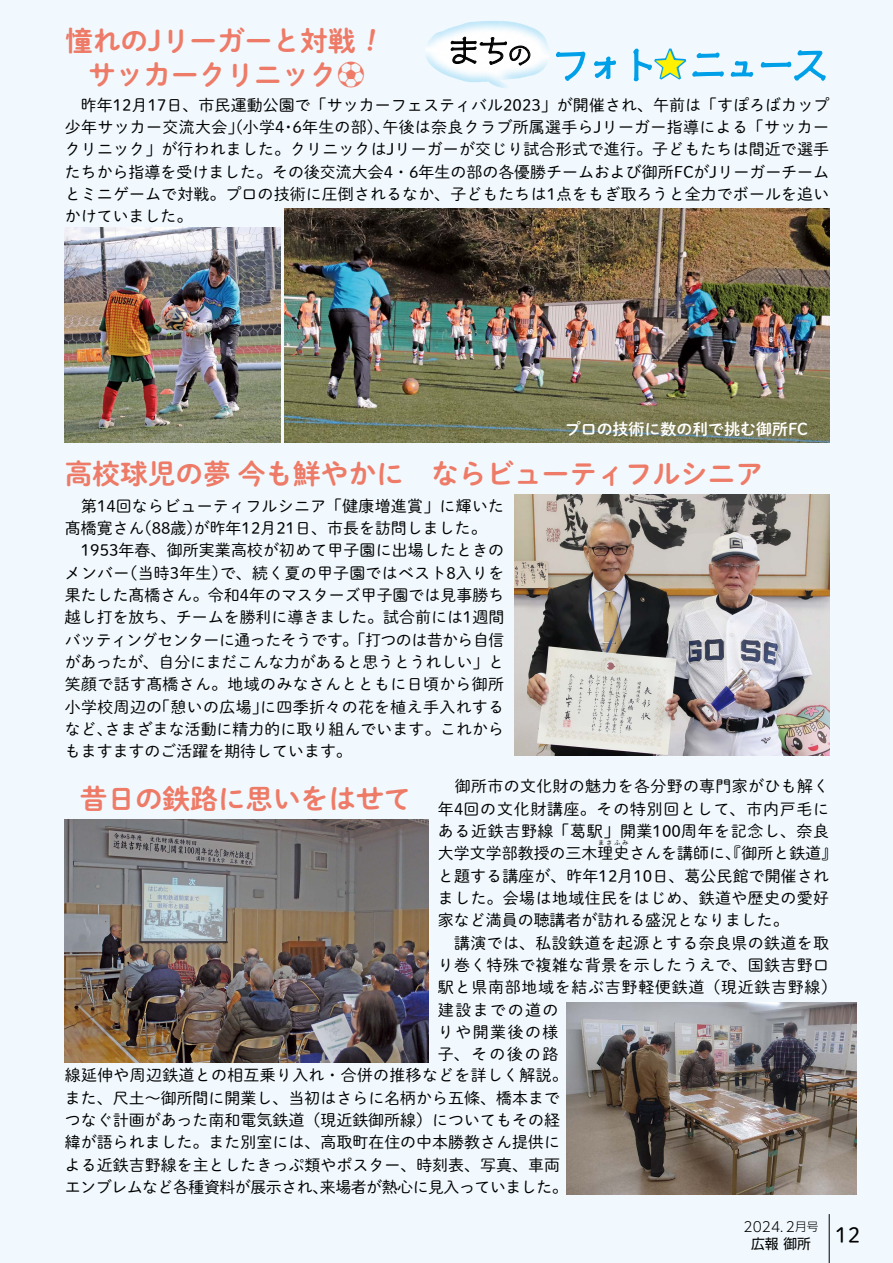
<style>
.page{position:relative;width:893px;height:1263px;background:#f1f9fe}
.page>*{position:absolute;margin:0;border:0;box-sizing:border-box;transform-origin:0 0}
.t1{font:300 29.7px "Cinema Letter Std";color:#000}
.t2{font:28.65px "PUD Shin Go NT Pr 6 N";color:#fff100}
.t3{font:27.6px/34px "P Shuei NM Go Std N B";color:#ee7b67}
.t4{font:21.3px "P Shuei M Go Std N L";color:#000}
.t5{font:15.9px/22.4px "P Shuei M Go Std N L";letter-spacing:.005em;color:#000}
.t6{font:15.9px/22.4px "P Shuei M Go Std N L";letter-spacing:.04em;color:#000}
.t7{font:15.9px "P Shuei M Go Std N L";letter-spacing:.025em;color:#000}
.t8{font:15.9px "P Shuei M Go Std N L";letter-spacing:-.03em;color:#000}
.t9{font:15.9px "P Shuei M Go Std N L";letter-spacing:-.035em;color:#000}
.t10{font:15.9px "P Shuei M Go Std N L";letter-spacing:-.015em;color:#000}
.t11{font:15.9px "P Shuei M Go Std N L";letter-spacing:.045em;color:#000}
.t12{font:15.9px "P Shuei M Go Std N B";color:#fff}
.t13{font:15.9px "P Shuei M Go Std N L";letter-spacing:.095em;color:#000}
.t14{font:300 13.8px/17px "UD Shin Go Pro";color:#000}
.t15{font:300 11.7px "UD Shin Go Pro";color:#000}
.t16{font:6.45px "P Shuei M Go Std N L";color:#000}
.s1{font-family:"Koz Min Pr 6 N"}
.s2{font-size:23.4px}
.s3{font-size:11.7px}
.s4{font-weight:400}
</style>
<div class="page">
<hr style="left:829px;top:1214px;width:1px;height:49px;background:#000">
<svg style="left:556px;top:51px;width:30px;height:30px"></svg>
<svg style="left:594px;top:56px;width:23px;height:24px"></svg>
<svg style="left:633px;top:48px;width:121px;height:34px"></svg>
<svg style="left:760px;top:50px;width:66px;height:31px"></svg>
<div style="left:420px;top:17px;width:136px;height:76px;background:#00a0e9;opacity:.34"></div>
<svg style="left:450px;top:25px;width:81px;height:41px"></svg>
<img style="left:65px;top:820px;width:363px;height:242px">
<img style="left:567px;top:1002px;width:289px;height:193px">
<img style="left:65px;top:227px;width:216px;height:216px">
<img style="left:285px;top:209px;width:544px;height:234px">
<img style="left:514px;top:495px;width:315px;height:261px">
<h3 class="t3" style="left:88px;top:22px;width:278px;text-indent:-23px">憧れのJリーガーと対戦サッカークリニック<span class="s1">⚽</span></h3>
<h1 class="t1" style="left:449px;top:28px;width:84px">まち<span class="s2">の</span></h1>
<p class="t5" style="left:65px;top:93px;width:766px;text-align:right">　昨年12月17日、市民運動公園で「サッカーフェスティバル2023」が開催され、午前は「すぽろばカップ午後は奈良クラブ所属選手らJリーガー指導による「サッカー</p>
<h2 class="t2" style="left:656px;top:49px;width:30px">★</h2>
<p class="t5" style="left:65px;top:115px;width:766px">少年サッカー交流大会」(小学・4<br>クリニック」が行われました。クリニックはJリーガーが交じり試合形式で進行。子どもたちは間近で選手たちから指導を受けました。その後交流大会・4 6年生の部の各優勝チームおよび御所FCがJリーガーチームとミニゲームで対戦。プロの技術に圧倒されるなか、子どもたちは1点をもぎ取ろうと全力でボールを追いかけていました。</p>
<p class="t5" style="left:293px;top:115px;width:99px">6年生の部)、</p>
<p class="t12" style="left:565px;top:417px;width:245px">プロの技術に数の利で挑む御所FC</p>
<h3 class="t3" style="left:65px;top:455px;width:700px">高校球児の夢今も鮮やかに　ならビューティフルシニア</h3>
<p class="t5" style="left:81px;top:494px;width:424px">第14回ならビューティフルシニア「健康増進賞」に輝いた</p>
<p class="t5" style="left:65px;top:516px;width:423px">髙橋寛さん(88歳)が昨年12月21日、市長を訪問しました。</p>
<p class="t5" style="left:65px;top:538px;width:441px">　1953年春、御所実業高校が初めて甲子園に出場したときの</p>
<p class="t5" style="left:121px;top:561px;width:384px">（当時3年生で）、続く夏の甲子園ではベスト8入りを</p>
<p class="t5" style="left:65px;top:561px;width:66px">メンバー</p>
<p class="t5" style="left:65px;top:583px;width:441px">果たした髙橋さん。令和4年のマスターズ甲子園では見事勝ち</p>
<p class="t5" style="left:65px;top:605px;width:441px">越し打を放ち、チームを勝利に導きました。試合前には1週間</p>
<p class="t9" style="left:65px;top:628px;width:441px">バッティングセンターに通ったそうです。「打つのは昔から自信</p>
<p class="t10" style="left:65px;top:650px;width:441px">があったが、自分にまだこんな力があると思うとうれしい」と</p>
<p class="t5" style="left:65px;top:672px;width:441px">笑顔で話す髙橋さん。地域のみなさんとともに日頃から御所</p>
<p class="t5" style="left:260px;top:695px;width:245px">に四季折々の花を植え手入れする</p>
<p class="t5" style="left:154px;top:695px;width:115px">「憩いの広場」</p>
<p class="t5" style="left:105px;top:695px;width:401px;text-indent:-40px">小学校周辺の<br>さまざまな活動に精力的に取り組んでいます。これから</p>
<p class="t5" style="left:65px;top:717px;width:289px">など、<br>もますますのご活躍を期待しています。</p>
<p class="t5" style="left:455px;top:774px;width:376px">御所市の文化財の魅力を各分野の専門家がひも解く</p>
<h3 class="t3" style="left:80px;top:781px;width:333px">昔日の鉄路に思いをはせて</h3>
<p class="t6" style="left:438px;top:797px;width:401px">年4回の文化財講座。その特別回として、市内戸毛にある近鉄吉野線「葛駅」開業100周年を記念し、奈良大学文学部教授の三木理史さんを講師に、『御所と鉄道『</p>
<p class="t16" style="left:598px;top:838px;width:32px">まさふみ</p>
<p class="t5" style="left:438px;top:864px;width:393px">と題する講座が、昨年12月10日、葛公民館で開催され</p>
<p class="t7" style="left:438px;top:886px;width:393px">ました。会場は地域住民をはじめ、鉄道や歴史の愛好</p>
<p class="t5" style="left:438px;top:908px;width:352px">家など満員の聴講者が訪れる盛況となりました。</p>
<p class="t7" style="left:438px;top:931px;width:393px">　講演では、私設鉄道を起源とする奈良県の鉄道を取</p>
<p class="t7" style="left:438px;top:953px;width:393px">り巻く特殊で複雑な背景を示したうえで、国鉄吉野口</p>
<p class="t11" style="left:438px;top:975px;width:401px">駅と県南部地域を結ぶ吉野軽便鉄道（現近鉄吉野線(</p>
<p class="t13" style="left:438px;top:998px;width:122px">建設までの道の</p>
<p class="t13" style="left:438px;top:1020px;width:122px">りや開業後の様</p>
<p class="t5" style="left:438px;top:1042px;width:122px">子、その後の路</p>
<p class="t5" style="left:65px;top:1064px;width:504px">線延伸や周辺鉄道との相互乗り入れ・合併の推移などを詳しく解説。</p>
<p class="t5" style="left:65px;top:1086px;width:497px">また、尺土～御所間に開業し、当初はさらに名柄から五條、橋本まで</p>
<p class="t5" style="left:65px;top:1108px;width:497px">つなぐ計画があった南和電気鉄道（現近鉄御所線）についてもその経</p>
<p class="t5" style="left:65px;top:1131px;width:497px">緯が語られました。また別室には、高取町在住の中本勝教さん提供に</p>
<p class="t5" style="left:65px;top:1153px;width:497px">よる近鉄吉野線を主としたきっぷ類やポスター、時刻表、写真、車両</p>
<p class="t8" style="left:65px;top:1175px;width:504px">エンブレムなど各種資料が展示され来場者が熱心に見入っていました。</p>
<p class="t5" style="left:312px;top:1175px;width:17px">、</p>
<p class="t14" style="left:738px;top:1217px;width:63px">2023．12</p>
<p class="t14" style="left:751px;top:1217px;width:61px;text-indent:-7px">2024<span class="s3">．</span>2<span class="s4">広報御所</span></p>
<p class="t15" style="left:795px;top:1217px;width:25px">月号</p>
<p class="t15" style="left:800px;top:1217px;width:25px">月号</p>
<h3 class="t4" style="left:835px;top:1219px;width:27px">12</h3>
</div>
